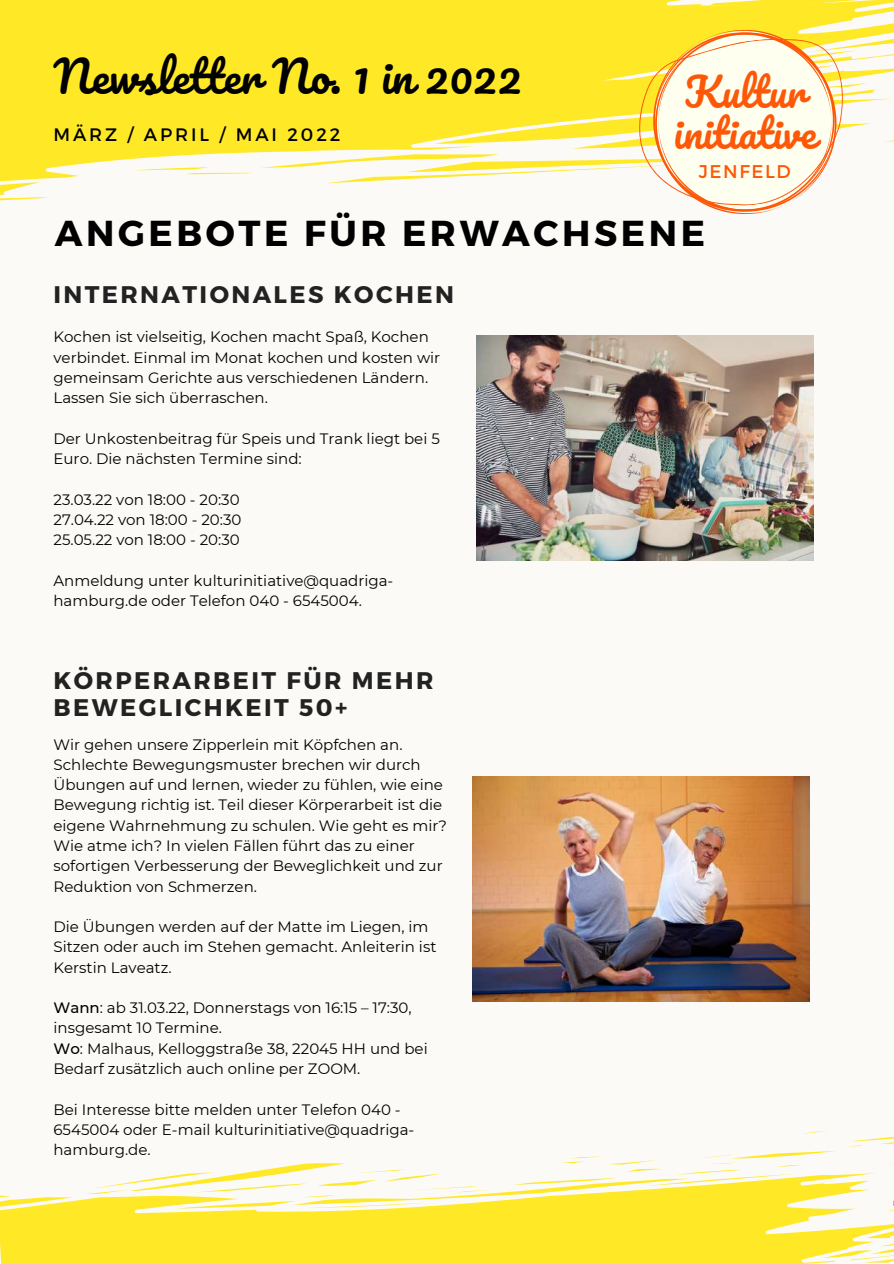
<style>
.page{position:relative;width:894px;height:1264px;background:#fff}
.page>*{position:absolute;margin:0;border:0;box-sizing:border-box;transform-origin:0 0}
.t1{font:43.5px "Pacifico";color:#000}
.t2{font:39.9px/41.4px "Pacifico";color:#fd5808}
.t3{font:700 36px "Montserrat";letter-spacing:.1em;color:#000}
.t4{font:700 24px/27px "Montserrat";letter-spacing:.1em;color:#222}
.t5{font:18.45px "Montserrat";letter-spacing:.085em;color:#fd5808}
.t6{font:18px "Montserrat";letter-spacing:.16em;color:#000}
.t7{font:15px/20.2px "Montserrat";color:#000}
.s1{font-weight:500}
</style>
<div class="page">
<div style="left:0;top:0;width:893px;height:1263px;background:#fbfaf6"></div>
<svg style="left:0;top:184px;width:49px;height:17px"></svg>
<svg style="left:0;top:0;width:893px;height:184px;background:#feea3b"></svg>
<svg style="left:260px;top:30px;width:633px;height:185px"></svg>
<svg style="left:807px;top:1130px;width:21px;height:3px"></svg>
<svg style="left:0;top:1164px;width:893px;height:99px;background:#feeb43"></svg>
<svg style="left:0;top:1194px;width:74px;height:12px"></svg>
<svg style="left:85px;top:1150px;width:751px;height:60px"></svg>
<svg style="left:847px;top:1136px;width:47px;height:11px"></svg>
<svg style="left:822px;top:1225px;width:72px;height:38px"></svg>
<img style="left:476px;top:335px;width:337px;height:226px">
<img style="left:472px;top:776px;width:337px;height:225px">
<h1 class="t1" style="left:53px;top:53px;width:469px">Newsletter No. 1 in 2022</h1>
<p class="t6" style="left:53px;top:123px;width:288px">MÄRZ / APRIL / MAI 2022</p>
<h2 class="t2" style="left:673px;top:73px;width:144px">Kultur initiative</h2>
<p class="t5" style="left:698px;top:160px;width:93px">JENFELD</p>
<h3 class="t3" style="left:55px;top:210px;width:651px">ANGEBOTE FÜR ERWACHSENE</h3>
<h3 class="t4" style="left:53px;top:279px;width:402px">INTERNATIONALES KOCHEN</h3>
<p class="t7" style="left:53px;top:327px;width:388px">Kochen ist vielseitig, Kochen macht Spaß, Kochen verbindet. Einmal im Monat kochen und kosten wir gemeinsam Gerichte aus verschiedenen Ländern.<br>Lassen Sie sich überraschen.</p>
<p class="t7" style="left:53px;top:428px;width:388px">Der Unkostenbeitrag für Speis und Trank liegt bei 5<br>Euro. Die nächsten Termine sind:</p>
<p class="t7" style="left:53px;top:489px;width:189px">23.03.22 von 18:00 - 20:30<br>27.04.22 von 18:00 - 20:30<br>25.05.22 von 18:00 - 20:30</p>
<p class="t7" style="left:53px;top:570px;width:341px">Anmeldung unter kulturinitiative@quadriga&shy;hamburg.de oder Telefon 040 - 6545004.</p>
<h3 class="t4" style="left:53px;top:665px;width:381px">KÖRPERARBEIT FÜR MEHR<br>BEWEGLICHKEIT 50+</h3>
<p class="t7" style="left:53px;top:734px;width:395px">Wir gehen unsere Zipperlein mit Köpfchen an.<br>Schlechte Bewegungsmuster brechen wir durch Übungen auf und lernen, wieder zu fühlen, wie eine Bewegung richtig ist. Teil dieser Körperarbeit ist die eigene Wahrnehmung zu schulen. Wie geht es mir?<br>Wie atme ich? In vielen Fällen führt das zu einer sofortigen Verbesserung der Beweglichkeit und zur Reduktion von Schmerzen.</p>
<p class="t7" style="left:53px;top:916px;width:384px">Die Übungen werden auf der Matte im Liegen, im<br>Sitzen oder auch im Stehen gemacht. Anleiterin ist<br>Kerstin Laveatz.</p>
<p class="t7" style="left:53px;top:997px;width:375px"><span class="s1">Wann</span>: ab 31.03.22, Donnerstags von 16:15 – 17:30, insgesamt 10 Termine.<br><span class="s1">Wo</span>: Malhaus, Kelloggstraße 38, 22045 HH und bei Bedarf zusätzlich auch online per ZOOM.</p>
<p class="t7" style="left:53px;top:1099px;width:362px">Bei Interesse bitte melden unter Telefon 040 -<br>6545004 oder E-mail kulturinitiative@quadriga&shy;hamburg.de.</p>
</div>
